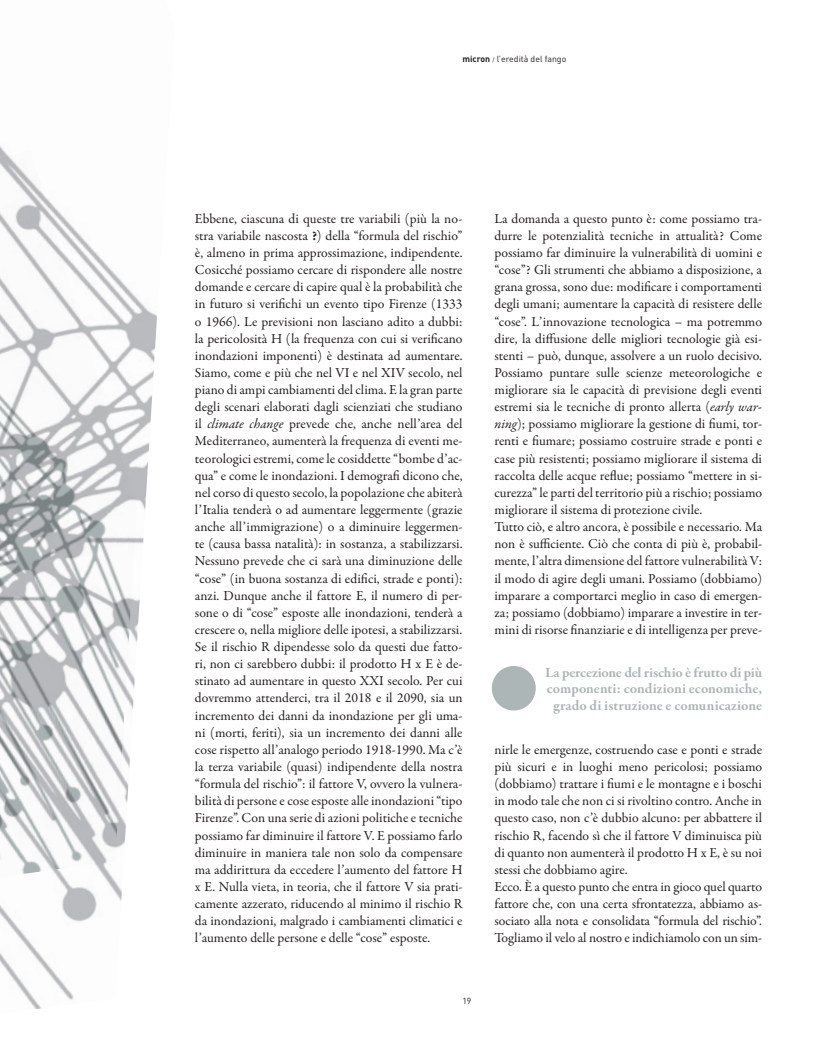
<style>
.page{position:relative;width:833px;height:1053px;background:#fff}
.page>*{position:absolute;margin:0;border:0;box-sizing:border-box;transform-origin:0 0}
.t1{font:700 14.38px/16.2px "Garamond Premr Pro";letter-spacing:-.005em;color:#adb6b6;text-align:center}
.No_Spacing{font:13.75px/17.1px "Garamond Premr Pro";color:#231f20;text-align:justify}
.t2{font:8.75px "DIN";color:#231f20}
.s1{font-weight:700}
.s2{font-size:6.25px}
.s3{font-style:italic}
</style>
<div class="page">
<img style="left:0;top:146px;width:157px;height:863px">
<img style="left:0;top:150px;width:137px;height:731px">
<div style="left:492px;top:666px;width:44px;height:44px;background:#adb6b6;border-radius:50%"></div>
<p class="t2" style="left:462px;top:54px;width:105px"><span class="s1">micron</span> <span class="s2">/</span> l’eredità del fango</p>
<p class="No_Spacing" style="left:195px;top:210px;width:269px">Ebbene, ciascuna di queste tre variabili (più la no&shy;stra variabile nascosta <span class="s1">?</span>) della “formula del rischio” è, almeno in prima approssimazione, indipendente.<br>Cosicché possiamo cercare di rispondere alle nostre domande e cercare di capire qual è la probabilità che in futuro si verifichi un evento tipo Firenze (1333 o 1966). Le previsioni non lasciano adito a dubbi: la pericolosità H (la frequenza con cui si verificano inondazioni imponenti) è destinata ad aumentare.<br>Siamo, come e più che nel VI e nel XIV secolo, nel piano di ampi cambiamenti del clima. E la gran parte degli scenari elaborati dagli scienziati che studiano il <span class="s3">climate change</span> prevede che, anche nell’area del Mediterraneo, aumenterà la frequenza di eventi me&shy;teorologici estremi, come le cosiddette “bombe d’ac&shy;qua” e come le inondazioni. I demografi dicono che, nel corso di questo secolo, la popolazione che abiterà l’Italia tenderà o ad aumentare leggermente (grazie anche all’immigrazione) o a diminuire leggermen&shy;te (causa bassa natalità): in sostanza, a stabilizzarsi.<br>Nessuno prevede che ci sarà una diminuzione delle “cose” (in buona sostanza di edifici, strade e ponti): anzi. Dunque anche il fattore E, il numero di per&shy;sone o di “cose” esposte alle inondazioni, tenderà a crescere o, nella migliore delle ipotesi, a stabilizzarsi.</p>
<p class="No_Spacing" style="left:195px;top:638px;width:269px">Se il rischio R dipendesse solo da questi due fatto&shy;ri, non ci sarebbero dubbi: il prodotto H x E è de&shy;stinato ad aumentare in questo XXI secolo. Per cui dovremmo attenderci, tra il 2018 e il 2090, sia un incremento dei danni da inondazione per gli uma&shy;ni (morti, feriti), sia un incremento dei danni alle cose rispetto all’analogo periodo 1918-1990. Ma c’è la terza variabile (quasi) indipendente della nostra “formula del rischio”: il fattore V, ovvero la vulnera&shy;bilità di persone e cose esposte alle inondazioni “tipo Firenze”. Con una serie di azioni politiche e tecniche possiamo far diminuire il fattore V. E possiamo farlo diminuire in maniera tale non solo da compensare ma addirittura da eccedere l’aumento del fattore H x E. Nulla vieta, in teoria, che il fattore V sia prati&shy;camente azzerato, riducendo al minimo il rischio R da inondazioni, malgrado i cambiamenti climatici e l’aumento delle persone e delle “cose” esposte.</p>
<p class="t2" style="left:462px;top:995px;width:10px">19</p>
<p class="No_Spacing" style="left:494px;top:210px;width:269px">La domanda a questo punto è: come possiamo tra&shy;durre le potenzialità tecniche in attualità? Come possiamo far diminuire la vulnerabilità di uomini e “cose”? Gli strumenti che abbiamo a disposizione, a grana grossa, sono due: modificare i comportamenti degli umani; aumentare la capacità di resistere delle “cose”. L’innovazione tecnologica – ma potremmo dire, la diffusione delle migliori tecnologie già esi&shy;stenti – può, dunque, assolvere a un ruolo decisivo.<br>Possiamo puntare sulle scienze meteorologiche e migliorare sia le capacità di previsione degli eventi estremi sia le tecniche di pronto allerta (<span class="s3">early war&shy;ning</span>); possiamo migliorare la gestione di fiumi, tor&shy;renti e fiumare; possiamo costruire strade e ponti e case più resistenti; possiamo migliorare il sistema di raccolta delle acque reflue; possiamo “mettere in si&shy;curezza” le parti del territorio più a rischio; possiamo migliorare il sistema di protezione civile.</p>
<p class="No_Spacing" style="left:494px;top:518px;width:269px">Tutto ciò, e altro ancora, è possibile e necessario. Ma non è sufficiente. Ciò che conta di più è, probabil&shy;mente, l’altra dimensione del fattore vulnerabilità V: il modo di agire degli umani. Possiamo (dobbiamo) imparare a comportarci meglio in caso di emergen&shy;za; possiamo (dobbiamo) imparare a investire in ter&shy;mini di risorse finanziarie e di intelligenza per preve-</p>
<p class="t1" style="left:545px;top:664px;width:219px">La percezione del rischio è frutto di più componenti: condizioni economiche, grado di istruzione e comunicazione</p>
<p class="No_Spacing" style="left:494px;top:741px;width:269px">nirle le emergenze, costruendo case e ponti e strade più sicuri e in luoghi meno pericolosi; possiamo (dobbiamo) trattare i fiumi e le montagne e i boschi in modo tale che non ci si rivoltino contro. Anche in questo caso, non c’è dubbio alcuno: per abbattere il rischio R, facendo sì che il fattore V diminuisca più di quanto non aumenterà il prodotto H x E, è su noi stessi che dobbiamo agire.</p>
<p class="No_Spacing" style="left:494px;top:878px;width:269px">Ecco. È a questo punto che entra in gioco quel quarto fattore che, con una certa sfrontatezza, abbiamo as&shy;sociato alla nota e consolidata “formula del rischio”.<br>Togliamo il velo al nostro e indichiamolo con un sim-</p>
</div>
